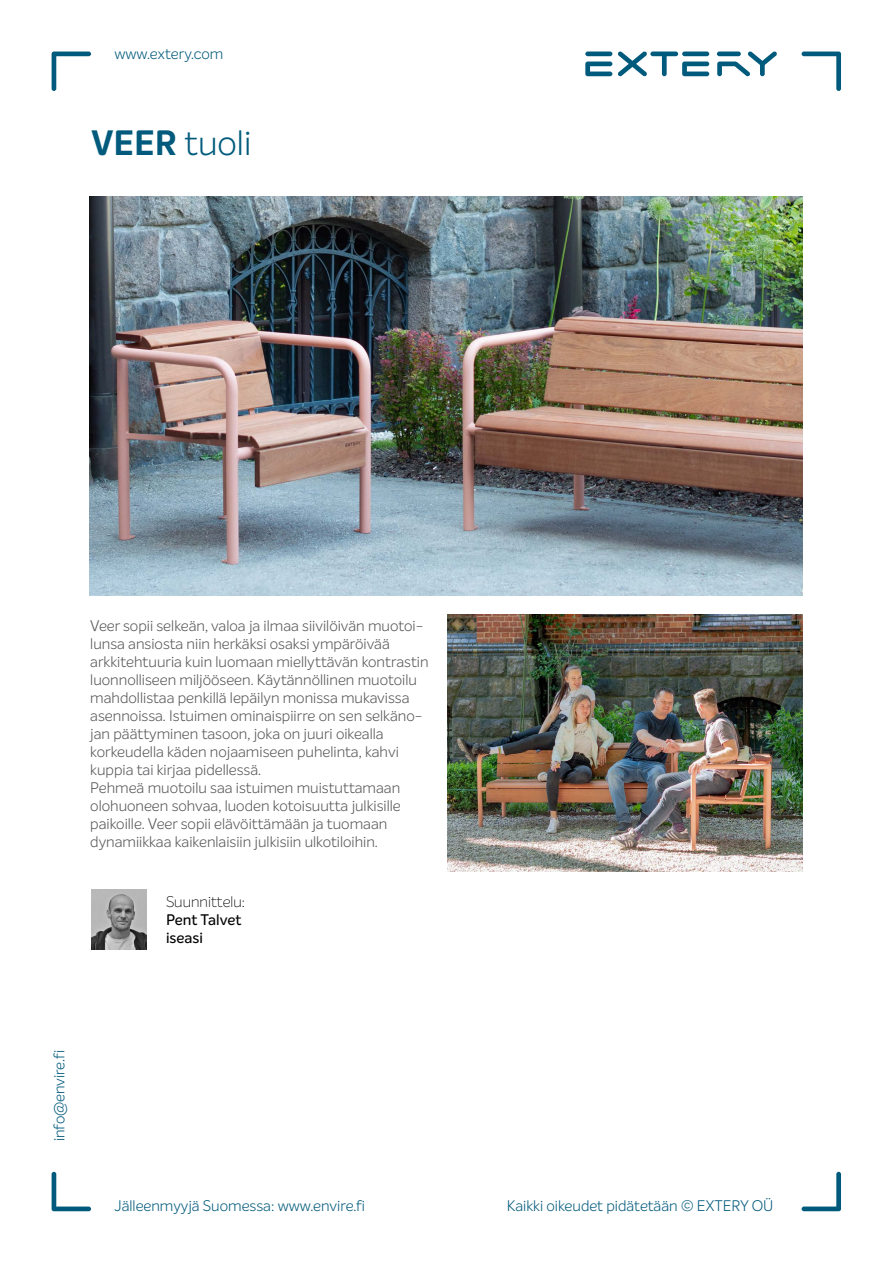
<style>
.page{position:relative;width:893px;height:1263px;background:#fff}
.page>*{position:absolute;margin:0;border:0;box-sizing:border-box;transform-origin:0 0}
.t1{font:300 34.5px "Intelo";color:#025a7c}
.t2{font:300 15px/18px "Intelo";color:#565659}
.t3{font:300 15px "Intelo";color:#025a7c}
.t4{font:500 15px/18px "Intelo";color:#000}
.t5{font:100 15px "Intelo";color:#000}
.s1{font-weight:700}
</style>
<div class="page">
<svg style="left:802px;top:52px;width:39px;height:39px"></svg>
<svg style="left:802px;top:1172px;width:39px;height:39px"></svg>
<svg style="left:52px;top:1172px;width:39px;height:39px"></svg>
<svg style="left:52px;top:52px;width:39px;height:39px"></svg>
<svg style="left:585px;top:51px;width:192px;height:26px"></svg>
<img style="left:447px;top:615px;width:355px;height:257px">
<img style="left:91px;top:890px;width:55px;height:59px">
<img style="left:90px;top:197px;width:712px;height:398px">
<p class="t3" style="left:114px;top:45px;width:110px">www.extery.com</p>
<h1 class="t1" style="left:91px;top:122px;width:162px"><span class="s1">VEER</span> tuoli</h1>
<p class="t2" style="left:90px;top:616px;width:340px">Veer sopii selkeän, valoa ja ilmaa siivilöivän muotoi&shy;lunsa ansiosta niin herkäksi osaksi ympäröivää arkkitehtuuria kuin luomaan miellyttävän kontrastin luonnolliseen miljööseen. Käytännöllinen muotoilu mahdollistaa penkillä lepäilyn monissa mukavissa asennoissa. Istuimen ominaispiirre on sen selkäno&shy;jan päättyminen tasoon, joka on juuri oikealla korkeudella käden nojaamiseen puhelinta, kahvi kuppia tai kirjaa pidellessä.<br>Pehmeä muotoilu saa istuimen muistuttamaan olohuoneen sohvaa, luoden kotoisuutta julkisille paikoille. Veer sopii elävöittämään ja tuomaan dynamiikkaa kaikenlaisiin julkisiin ulkotiloihin.</p>
<p class="t5" style="left:166px;top:893px;width:80px">Suunnittelu:</p>
<p class="t4" style="left:166px;top:911px;width:77px">Pent Talvet iseasi</p>
<p class="t3" style="left:50px;top:1141px;width:93px;rotate:-90deg">info@envire.fi</p>
<p class="t3" style="left:114px;top:1196px;width:252px">Jälleenmyyjä Suomessa: www.envire.fi</p>
<p class="t3" style="left:507px;top:1196px;width:268px">Kaikki oikeudet pidätetään © EXTERY OÜ</p>
</div>
